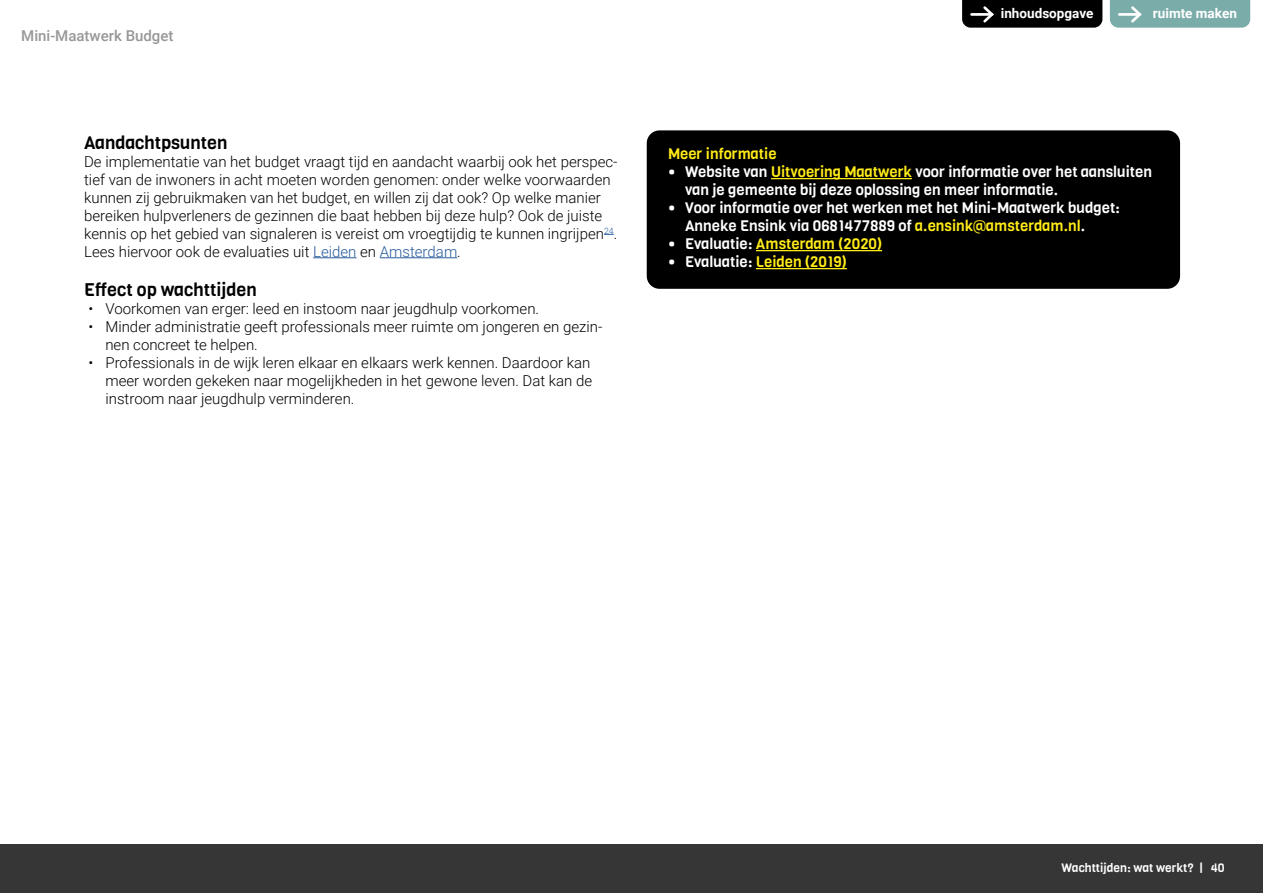
<style>
.page{position:relative;width:1263px;height:893px;background:#fff}
.page>*{position:absolute;margin:0;border:0;box-sizing:border-box;transform-origin:0 0}
.t1{font:18px "Viga";color:#000}
.t2{font:300 15px/18px "Roboto";color:#000}
.t3{font:15px/18px "Viga";color:#fff}
.t4{font:15px "Viga";color:#feeb17}
.t5{font:500 15px "Roboto";color:#999898}
.t6{font:700 13.5px "Roboto";color:#fff}
.t7{font:12px "Viga";color:#fff}
.s1{color:#275b9b}
.s2{color:#feeb17}
.s3{color:#fff}
</style>
<div class="page">
<div style="left:0;top:844px;width:1263px;height:49px;background:#373636"></div>
<hr style="left:313px;top:257px;width:43px;height:1px;background:#275b9b">
<hr style="left:380px;top:257px;width:77px;height:1px;background:#275b9b">
<div style="left:647px;top:130px;width:533px;height:159px;background:#000;border-radius:13px"></div>
<hr style="left:771px;top:178px;width:141px;height:1px;background:#feeb17">
<hr style="left:756px;top:250px;width:126px;height:1px;background:#feeb17">
<hr style="left:756px;top:268px;width:91px;height:1px;background:#feeb17">
<svg style="left:1110px;top:0;width:140px;height:28px;background:#80b0ad"></svg>
<svg style="left:962px;top:0;width:140px;height:28px;background:#0c0c0c"></svg>
<p class="t5" style="left:21px;top:26px;width:154px">Mini-Maatwerk Budget</p>
<p class="t1" style="left:84px;top:130px;width:145px">Aandachtpsunten</p>
<p class="t2" style="left:84px;top:152px;width:535px">De implementatie van het budget vraagt tijd en aandacht waarbij ook het perspec&shy;tief van de inwoners in acht moeten worden genomen: onder welke voorwaarden kunnen zij gebruikmaken van het budget, en willen zij dat ook? Op welke manier bereiken hulpverleners de gezinnen die baat hebben bij deze hulp? Ook de juiste kennis op het gebied van signaleren is vereist om vroegtijdig te kunnen ingrijpen<sup>24</sup>.<br>Lees hiervoor ook de evaluaties uit <span class="s1">Leiden</span> en <span class="s1">Amsterdam</span>.</p>
<p class="t1" style="left:84px;top:278px;width:174px">Effect op wachttijden</p>
<p class="t2" style="left:88px;top:299px;width:452px">• Voorkomen van erger: leed en instoom naar jeugdhulp voorkomen.</p>
<p class="t2" style="left:105px;top:317px;width:498px;text-indent:-17px">• Minder administratie geeft professionals meer ruimte om jongeren en gezin&shy;nen concreet te helpen.</p>
<p class="t2" style="left:105px;top:353px;width:488px;text-indent:-17px">• Professionals in de wijk leren elkaar en elkaars werk kennen. Daardoor kan meer worden gekeken naar mogelijkheden in het gewone leven. Dat kan de instroom naar jeugdhulp verminderen.</p>
<p class="t6" style="left:1001px;top:4px;width:94px">inhoudsopgave</p>
<p class="t6" style="left:1153px;top:4px;width:85px">ruimte maken</p>
<p class="t4" style="left:668px;top:144px;width:110px">Meer informatie</p>
<p class="t3" style="left:685px;top:163px;width:469px;text-indent:-17px">• Website van <span class="s2">Uitvoering Maatwerk</span> voor informatie over het aansluiten van je gemeente bij deze oplossing en meer informatie.</p>
<p class="t3" style="left:685px;top:199px;width:437px;text-indent:-17px">• Voor informatie over het werken met het Mini-Maatwerk budget:<br>Anneke Ensink via 0681477889 of <span class="s2">a.ensink@amsterdam.nl</span>.</p>
<p class="t4" style="left:668px;top:234px;width:216px"><span class="s3">• Evaluatie:</span> Amsterdam (2020)</p>
<p class="t4" style="left:668px;top:252px;width:180px"><span class="s3">• Evaluatie:</span> Leiden (2019)</p>
<p class="t7" style="left:1062px;top:860px;width:164px">Wachttijden: wat werkt? | 40</p>
</div>
